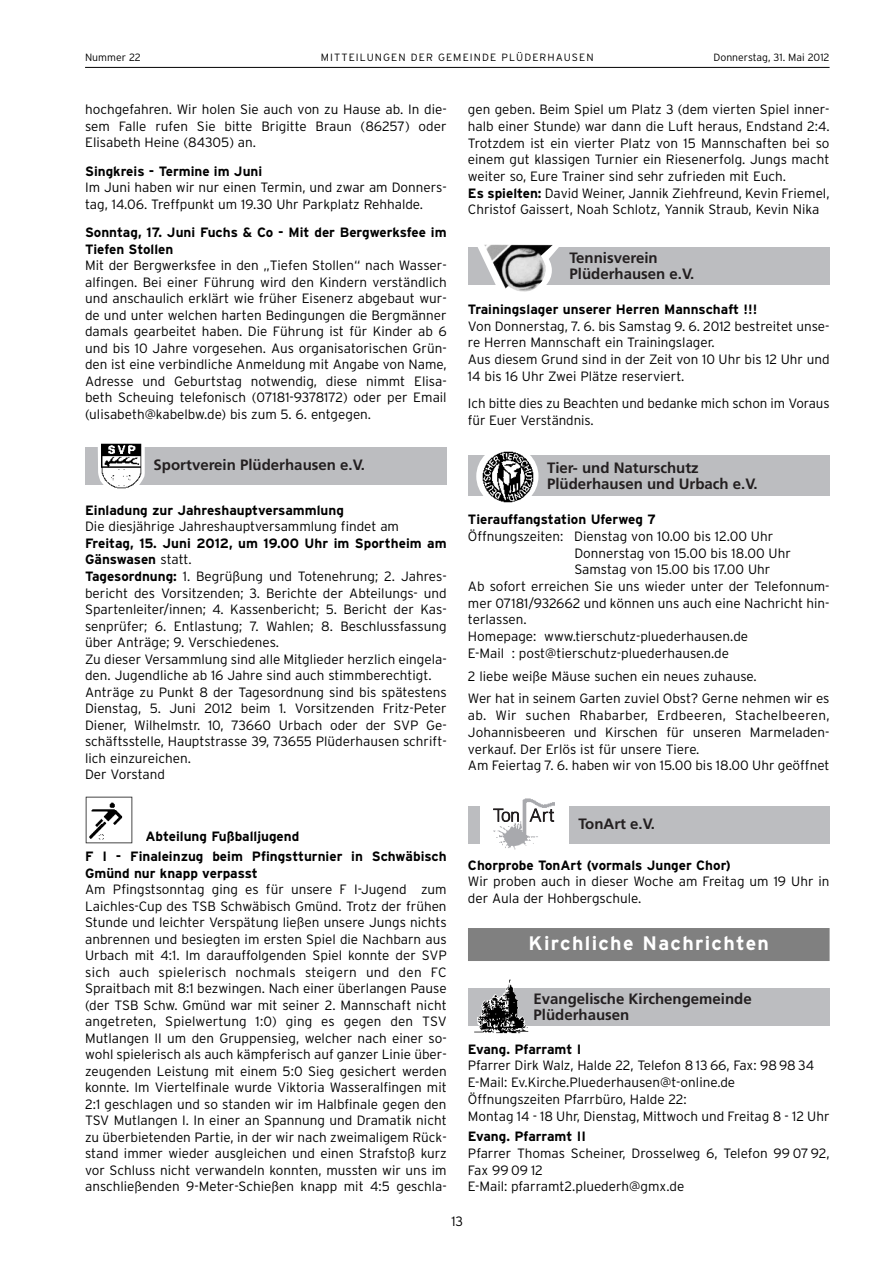
<style>
.page{position:relative;width:893px;height:1263px;background:#fff}
.page>*{position:absolute;margin:0;border:0;box-sizing:border-box;transform-origin:0 0}
.t1{font:700 19.5px "Interstate";letter-spacing:.07em;color:#fff}
.t2{font:700 15px/16.5px "Frutiger";color:#231f20}
.t3{font:300 13.5px/16.5px "Interstate";color:#000}
.t4{font:700 13.5px/16.5px "Interstate";color:#000}
.t5{font:300 10.5px "Interstate";letter-spacing:.105em;color:#000}
.t6{font:300 10.5px "Interstate";color:#000}
.s1{font-weight:700}
</style>
<div class="page">
<hr style="left:85px;top:67px;width:744px;height:1px;background:#000">
<img style="left:85px;top:797px;width:48px;height:46px">
<div style="left:85px;top:447px;width:361px;height:37px;background:#bcbdc0"></div>
<svg style="left:98px;top:447px;width:47px;height:38px"></svg>
<img style="left:101px;top:443px;width:41px;height:46px">
<div style="left:468px;top:928px;width:361px;height:33px;background:#808080"></div>
<div style="left:468px;top:988px;width:361px;height:37px;background:#bcbdc0"></div>
<img style="left:472px;top:979px;width:56px;height:55px">
<div style="left:468px;top:806px;width:361px;height:38px;background:#bcbdc0"></div>
<div style="left:480px;top:800px;width:89px;height:52px;background:#fff"></div>
<img style="left:493px;top:798px;width:61px;height:52px">
<svg style="left:493px;top:808px;width:26px;height:14px"></svg>
<svg style="left:529px;top:808px;width:25px;height:14px"></svg>
<div style="left:468px;top:456px;width:361px;height:40px;background:#bcbdc0"></div>
<svg style="left:476px;top:455px;width:62px;height:48px"></svg>
<img style="left:482px;top:451px;width:52px;height:51px">
<div style="left:468px;top:247px;width:361px;height:37px;background:#bcbdc0"></div>
<svg style="left:472px;top:247px;width:95px;height:38px"></svg>
<img style="left:484px;top:244px;width:69px;height:48px">
<p class="t6" style="left:85px;top:53px;width:57px">Nummer 22</p>
<p class="t5" style="left:321px;top:53px;width:274px">MITTEILUNGEN DER GEMEINDE PLÜDERHAUSEN</p>
<p class="t6" style="left:713px;top:53px;width:118px">Donnerstag, 31. Mai 2012</p>
<p class="t3" style="left:85px;top:103px;width:363px;text-align:justify">hochgefahren. Wir holen Sie auch von zu Hause ab. In die&shy;sem Falle rufen Sie bitte Brigitte Braun (86257) oder Elisabeth Heine (84305) an.</p>
<p class="t4" style="left:85px;top:164px;width:179px">Singkreis - Termine im Juni</p>
<p class="t3" style="left:85px;top:181px;width:363px">Im Juni haben wir nur einen Termin, und zwar am Donners&shy;tag, 14.06. Treffpunkt um 19.30 Uhr Parkplatz Rehhalde.</p>
<p class="t4" style="left:85px;top:225px;width:363px">Sonntag, 17. Juni Fuchs &amp; Co - Mit der Bergwerksfee im<br>Tiefen Stollen</p>
<p class="t3" style="left:85px;top:259px;width:363px;text-align:justify">Mit der Bergwerksfee in den „Tiefen Stollen“ nach Wasser&shy;alfingen. Bei einer Führung wird den Kindern verständlich und anschaulich erklärt wie früher Eisenerz abgebaut wur&shy;de und unter welchen harten Bedingungen die Bergmänner damals gearbeitet haben. Die Führung ist für Kinder ab 6 und bis 10 Jahre vorgesehen. Aus organisatorischen Grün&shy;den ist eine verbindliche Anmeldung mit Angabe von Name, Adresse und Geburtstag notwendig, diese nimmt Elisa&shy;beth Scheuing telefonisch (07181-9378172) oder per Email (ulisabeth@kabelbw.de) bis zum 5. 6. entgegen.</p>
<p class="t2" style="left:154px;top:458px;width:213px">Sportverein Plüderhausen e.V.</p>
<p class="t4" style="left:85px;top:503px;width:260px">Einladung zur Jahreshauptversammlung</p>
<p class="t3" style="left:85px;top:520px;width:315px">Die diesjährige Jahreshauptversammlung findet am</p>
<p class="t3" style="left:85px;top:536px;width:363px"><span class="s1">Freitag, 15. Juni 2012, um 19.00 Uhr im Sportheim am Gänswasen</span> statt.<br><span class="s1">Tagesordnung:</span> 1. Begrüßung und Totenehrung; 2. Jahres&shy;bericht des Vorsitzenden; 3. Berichte der Abteilungs- und Spartenleiter/innen; 4. Kassenbericht; 5. Bericht der Kas&shy;senprüfer; 6. Entlastung; 7. Wahlen; 8. Beschlussfassung über Anträge; 9. Verschiedenes.<br>Zu dieser Versammlung sind alle Mitglieder herzlich eingela&shy;den. Jugendliche ab 16 Jahre sind auch stimmberechtigt.<br>Anträge zu Punkt 8 der Tagesordnung sind bis spätestens Dienstag, 5. Juni 2012 beim 1. Vorsitzenden Fritz-Peter Diener, Wilhelmstr. 10, 73660 Urbach oder der SVP Ge&shy;schäftsstelle, Hauptstrasse 39, 73655 Plüderhausen schrift&shy;lich einzureichen.<br>Der Vorstand</p>
<p class="t4" style="left:85px;top:827px;width:363px;line-height:20.7px;text-indent:60px">Abteilung Fußballjugend<br>F I - Finaleinzug beim Pfingstturnier in Schwäbisch</p>
<p class="t4" style="left:85px;top:866px;width:174px">Gmünd nur knapp verpasst</p>
<p class="t3" style="left:85px;top:883px;width:363px;text-align:justify">Am Pfingstsonntag ging es für unsere F I-Jugend zum Laichles-Cup des TSB Schwäbisch Gmünd. Trotz der frühen Stunde und leichter Verspätung ließen unsere Jungs nichts anbrennen und besiegten im ersten Spiel die Nachbarn aus Urbach mit 4:1. Im darauffolgenden Spiel konnte der SVP sich auch spielerisch nochmals steigern und den FC Spraitbach mit 8:1 bezwingen. Nach einer überlangen Pause (der TSB Schw. Gmünd war mit seiner 2. Mannschaft nicht angetreten, Spielwertung 1:0) ging es gegen den TSV Mutlangen II um den Gruppensieg, welcher nach einer so&shy;wohl spielerisch als auch kämpferisch auf ganzer Linie über&shy;zeugenden Leistung mit einem 5:0 Sieg gesichert werden konnte. Im Viertelfinale wurde Viktoria Wasseralfingen mit 2:1 geschlagen und so standen wir im Halbfinale gegen den TSV Mutlangen I. In einer an Spannung und Dramatik nicht zu überbietenden Partie, in der wir nach zweimaligem Rück&shy;stand immer wieder ausgleichen und einen Strafstoß kurz vor Schluss nicht verwandeln konnten, mussten wir uns im anschließenden 9-Meter-Schießen knapp mit 4:5 geschla-</p>
<p class="t3" style="left:468px;top:103px;width:363px">gen geben. Beim Spiel um Platz 3 (dem vierten Spiel inner&shy;halb einer Stunde) war dann die Luft heraus, Endstand 2:4.<br>Trotzdem ist ein vierter Platz von 15 Mannschaften bei so einem gut klassigen Turnier ein Riesenerfolg. Jungs macht weiter so, Eure Trainer sind sehr zufrieden mit Euch.<br><span class="s1">Es spielten:</span> David Weiner, Jannik Ziehfreund, Kevin Friemel, Christof Gaissert, Noah Schlotz, Yannik Straub, Kevin Nika</p>
<p class="t2" style="left:569px;top:250px;width:126px">Tennisverein<br>Plüderhausen e.V.</p>
<p class="t4" style="left:468px;top:302px;width:291px">Trainingslager unserer Herren Mannschaft !!!</p>
<p class="t3" style="left:468px;top:319px;width:363px">Von Donnerstag, 7. 6. bis Samstag 9. 6. 2012 bestreitet unse&shy;re Herren Mannschaft ein Trainingslager.<br>Aus diesem Grund sind in der Zeit von 10 Uhr bis 12 Uhr und 14 bis 16 Uhr Zwei Plätze reserviert.</p>
<p class="t3" style="left:468px;top:396px;width:363px">Ich bitte dies zu Beachten und bedanke mich schon im Voraus für Euer Verständnis.</p>
<p class="t2" style="left:547px;top:461px;width:212px">Tier- und Naturschutz<br>Plüderhausen und Urbach e.V.</p>
<p class="t4" style="left:468px;top:512px;width:189px">Tierauffangstation Uferweg 7</p>
<p class="t3" style="left:468px;top:529px;width:307px">Öffnungszeiten: Dienstag von 10.00 bis 12.00 Uhr</p>
<p class="t3" style="left:574px;top:546px;width:218px">Donnerstag von 15.00 bis 18.00 Uhr</p>
<p class="t3" style="left:574px;top:563px;width:197px">Samstag von 15.00 bis 17.00 Uhr</p>
<p class="t3" style="left:468px;top:579px;width:363px">Ab sofort erreichen Sie uns wieder unter der Telefonnum-</p>
<p class="t3" style="left:468px;top:596px;width:363px">mer 07181/932662 und können uns auch eine Nachricht hin-</p>
<p class="t3" style="left:468px;top:613px;width:60px">terlassen.</p>
<p class="t3" style="left:468px;top:629px;width:282px">Homepage: www.tierschutz-pluederhausen.de</p>
<p class="t3" style="left:468px;top:646px;width:263px">E-Mail : post@tierschutz-pluederhausen.de</p>
<p class="t3" style="left:468px;top:666px;width:363px;line-height:22.8px">2 liebe weiße Mäuse suchen ein neues zuhause.<br>Wer hat in seinem Garten zuviel Obst? Gerne nehmen wir es</p>
<p class="t3" style="left:468px;top:708px;width:363px">ab. Wir suchen Rhabarber, Erdbeeren, Stachelbeeren, Johannisbeeren und Kirschen für unseren Marmeladen&shy;verkauf. Der Erlös ist für unsere Tiere.<br>Am Feiertag 7. 6. haben wir von 15.00 bis 18.00 Uhr geöffnet</p>
<p class="t2" style="left:578px;top:817px;width:78px">TonArt e.V.</p>
<p class="t4" style="left:468px;top:858px;width:264px">Chorprobe TonArt (vormals Junger Chor)</p>
<p class="t3" style="left:468px;top:875px;width:363px">Wir proben auch in dieser Woche am Freitag um 19 Uhr in der Aula der Hohbergschule.</p>
<h1 class="t1" style="left:528px;top:936px;width:242px">Kirchliche Nachrichten</h1>
<p class="t2" style="left:533px;top:992px;width:220px">Evangelische Kirchengemeinde<br>Plüderhausen</p>
<p class="t4" style="left:468px;top:1042px;width:115px">Evang. Pfarramt I</p>
<p class="t3" style="left:468px;top:1059px;width:363px">Pfarrer Dirk Walz, Halde 22, Telefon 8 13 66, Fax: 98 98 34<br>E-Mail: Ev.Kirche.Pluederhausen@t-online.de Öffnungszeiten Pfarrbüro, Halde 22:<br>Montag 14 - 18 Uhr, Dienstag, Mittwoch und Freitag 8 - 12 Uhr</p>
<p class="t4" style="left:468px;top:1130px;width:119px">Evang. Pfarramt II</p>
<p class="t3" style="left:468px;top:1146px;width:363px">Pfarrer Thomas Scheiner, Drosselweg 6, Telefon 99 07 92,<br>Fax 99 09 12<br>E-Mail: pfarramt2.pluederh@gmx.de</p>
<p class="t3" style="left:451px;top:1214px;width:13px">13</p>
</div>
